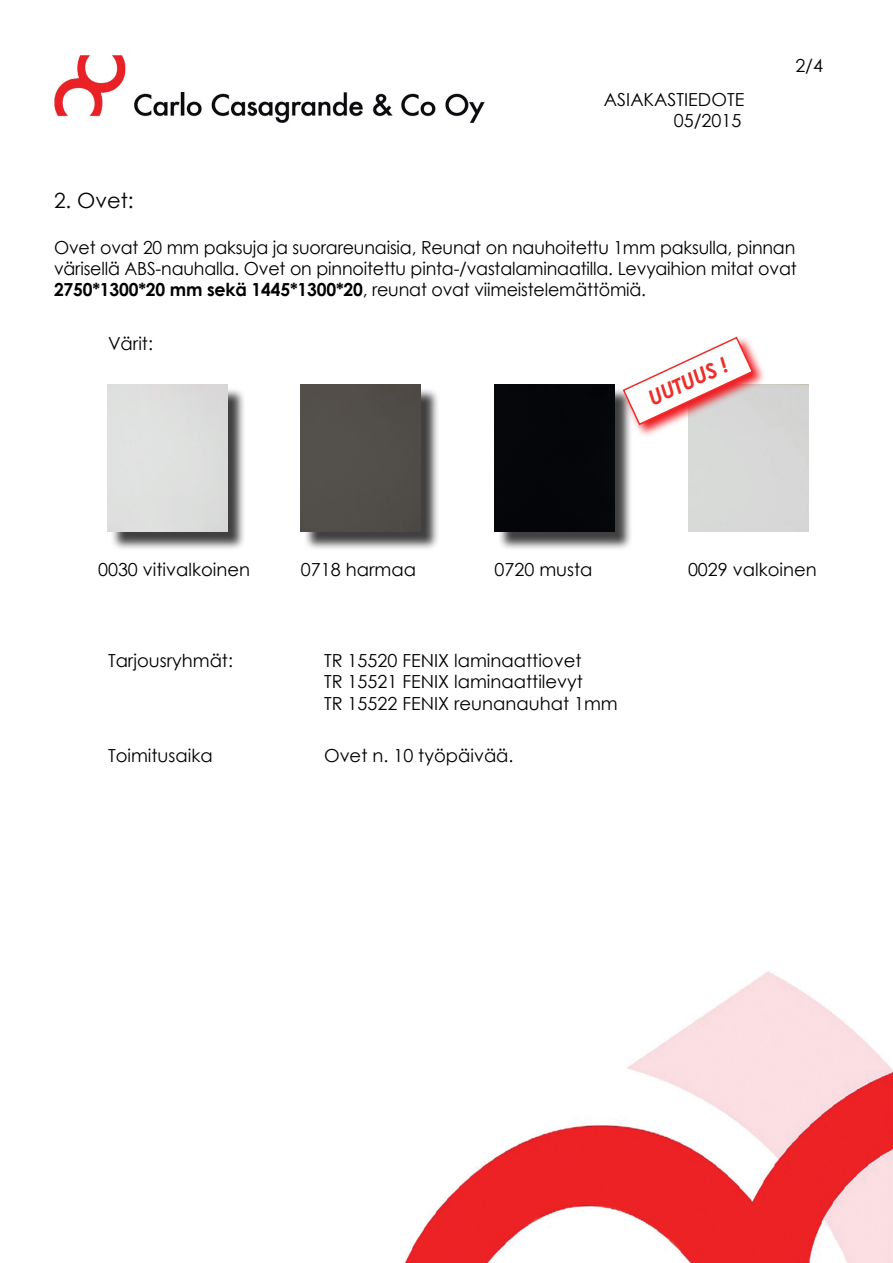
<style>
.page{position:relative;width:893px;height:1263px;background:#fff}
.page>*{position:absolute;margin:0;border:0;box-sizing:border-box;transform-origin:0 0}
.t1{font:21px "Century Gothic";color:#000001}
.t2{font:italic 700 21px "Century Gothic";color:#ee2d29}
.t3{font:18px/21.6px "Century Gothic";color:#000001;text-align:right}
.s1{font-weight:700}
</style>
<div class="page">
<img style="left:404px;top:971px;width:489px;height:292px">
<div style="left:497px;top:387px;width:136px;height:163px;background:#000001;opacity:.75"></div>
<div style="left:494px;top:385px;width:120px;height:147px;background:#05060a"></div>
<div style="left:303px;top:387px;width:136px;height:163px;background:#000001;opacity:.75"></div>
<div style="left:301px;top:385px;width:120px;height:147px;background:#524e4a"></div>
<div style="left:110px;top:387px;width:136px;height:163px;background:#000001;opacity:.75"></div>
<div style="left:107px;top:385px;width:120px;height:147px;background:#dedfde"></div>
<svg style="left:621px;top:352px;width:146px;height:87px;fill:#d8d8d7"></svg>
<svg style="left:622px;top:336px;width:132px;height:90px"></svg>
<img style="left:54px;top:55px;width:430px;height:68px">
<p class="t3" style="left:604px;top:88px;width:142px">ASIAKASTIEDOTE<br>05/2015</p>
<p class="t3" style="left:795px;top:54px;width:29px">2/4</p>
<p class="t1" style="left:54px;top:186px;width:81px">2. Ovet:</p>
<p class="t3" style="left:54px;top:237px;width:744px;line-height:21px;text-align:justify">Ovet ovat 20 mm paksuja ja suorareunaisia, Reunat on nauhoitettu 1mm paksulla, pinnan värisellä ABS-nauhalla. Ovet on pinnoitettu pinta-/vastalaminaatilla. Levyaihion mitat ovat <span class="s1">2750*1300*20 mm sekä 1445*1300*20</span>, reunat ovat viimeistelemättömiä.</p>
<p class="t3" style="left:108px;top:333px;width:47px">Värit:</p>
<p class="t2" style="left:643px;top:385px;width:87px;rotate:-25deg">UUTUUS !</p>
<p class="t3" style="left:98px;top:558px;width:154px">0030 vitivalkoinen</p>
<p class="t3" style="left:301px;top:558px;width:117px">0718 harmaa</p>
<p class="t3" style="left:494px;top:558px;width:100px">0720 musta</p>
<p class="t3" style="left:108px;top:649px;width:127px">Tarjousryhmät:</p>
<p class="t3" style="left:324px;top:649px;width:295px;text-align:left">TR 15520 FENIX laminaattiovet<br>TR 15521 FENIX laminaattilevyt<br>TR 15522 FENIX reunanauhat 1mm</p>
<p class="t3" style="left:108px;top:745px;width:106px">Toimitusaika</p>
<p class="t3" style="left:324px;top:745px;width:191px">Ovet n. 10 työpäivää.</p>
<p class="t3" style="left:688px;top:559px;width:130px">0029 valkoinen</p>
</div>
